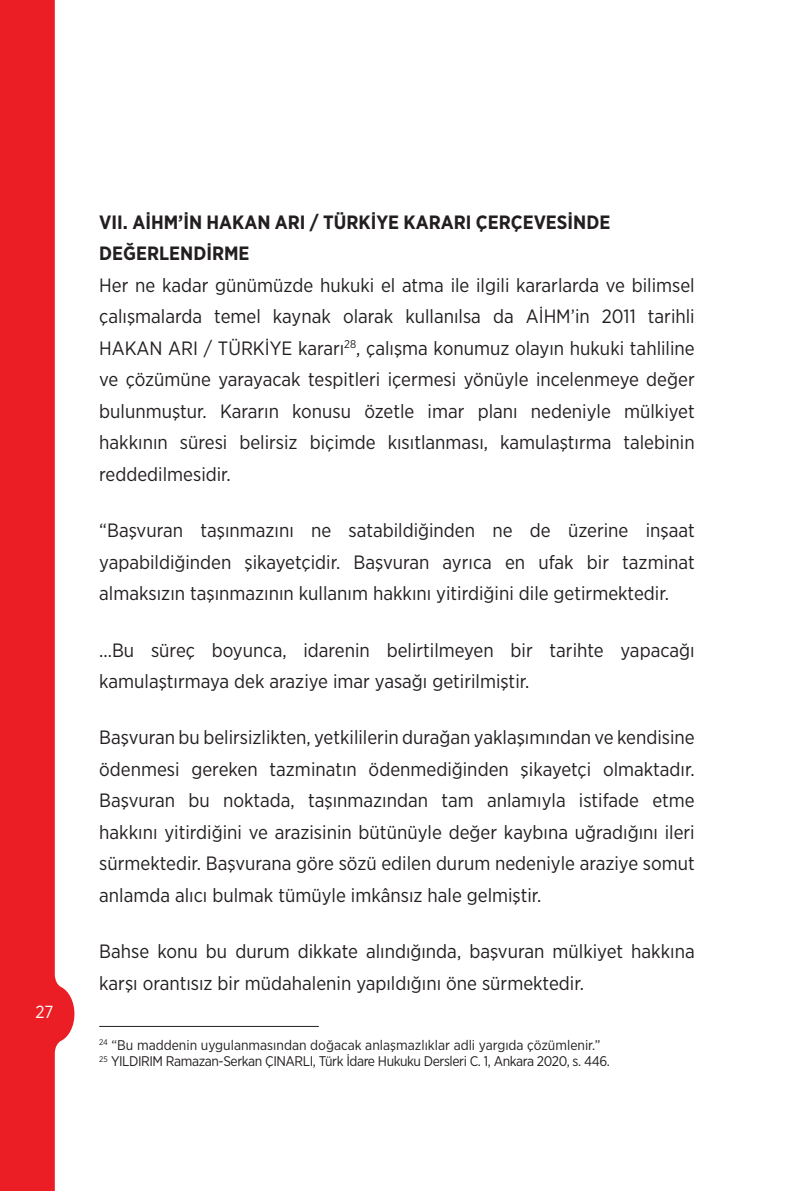
<style>
.page{position:relative;width:794px;height:1191px;background:#fff}
.page>*{position:absolute;margin:0;border:0;box-sizing:border-box;transform-origin:0 0}
.t1{font:19.25px/31.5px "Gotham Narrow";color:#231f20;text-align:justify}
.t2{font:700 19.25px/31.5px "Gotham Narrow";color:#231f20}
.t3{font:17.5px "Gotham Narrow";color:#fff}
.t4{font:14px/16.8px "Gotham Narrow";letter-spacing:-.02em;color:#231f20}
</style>
<div class="page">
<svg style="left:0;top:0;width:74px;height:1191px;fill:#ec1e25"></svg>
<hr style="left:99px;top:1026px;width:220px;height:1px;background:#231f20">
<p class="t3" style="left:35px;top:1000px;width:19px">27</p>
<p class="t2" style="left:99px;top:206px;width:512px">VII. AİHM’İN HAKAN ARI / TÜRKİYE KARARI ÇERÇEVESİNDE<br>DEĞERLENDİRME</p>
<p class="t1" style="left:99px;top:269px;width:597px">Her ne kadar günümüzde hukuki el atma ile ilgili kararlarda ve bilimsel çalışmalarda temel kaynak olarak kullanılsa da AİHM’in 2011 tarihli HAKAN ARI / TÜRKİYE kararı<sup>28</sup>, çalışma konumuz olayın hukuki tahliline ve çözümüne yarayacak tespitleri içermesi yönüyle incelenmeye değer bulunmuştur. Kararın konusu özetle imar planı nedeniyle mülkiyet hakkının süresi belirsiz biçimde kısıtlanması, kamulaştırma talebinin reddedilmesidir.</p>
<p class="t1" style="left:99px;top:514px;width:597px">“Başvuran taşınmazını ne satabildiğ inden ne de üzerine inşaat yapabildiğ inden şikayetçidir. Başvuran ayrıca en ufak bir tazminat almaksızın taşınmazının kullanım hakkını yitirdiğini dile getirmektedir.</p>
<p class="t1" style="left:99px;top:633px;width:597px">...Bu sü reç boyunca, idarenin belirtilmeyen bir tarihte yapacağ ı kamulaştırmaya dek araziye imar yasağ ı getirilmiştir.</p>
<p class="t1" style="left:99px;top:721px;width:597px">Başvuran bu belirsizlikten, yetkililerin durağan yaklaşımından ve kendisine ödenmesi gereken tazminatın ödenmediğ inden şikayetçi olmaktadır.<br>Başvuran bu noktada, taşınmazından tam anlamıyla istifade etme hakkını yitirdiğ ini ve arazisinin bütünüyle değer kaybına uğradığ ını ileri sü rmektedir. Başvurana göre sözü edilen durum nedeniyle araziye somut anlamda alıcı bulmak tümüyle imkânsız hale gelmiştir.</p>
<p class="t1" style="left:99px;top:935px;width:597px">Bahse konu bu durum dikkate alındığ ında, başvuran mü lkiyet hakkına karşı orantısız bir müdahalenin yapıldığ ını öne sürmektedir.</p>
<p class="t4" style="left:99px;top:1036px;width:512px"><sup>24</sup> “Bu maddenin uygulanmasından doğacak anlaşmazlıklar adli yargıda çözümlenir.”<br><sup>25</sup> YILDIRIM Ramazan-Serkan ÇINARLI, Türk İdare Hukuku Dersleri C. 1, Ankara 2020, s. 446.</p>
</div>
